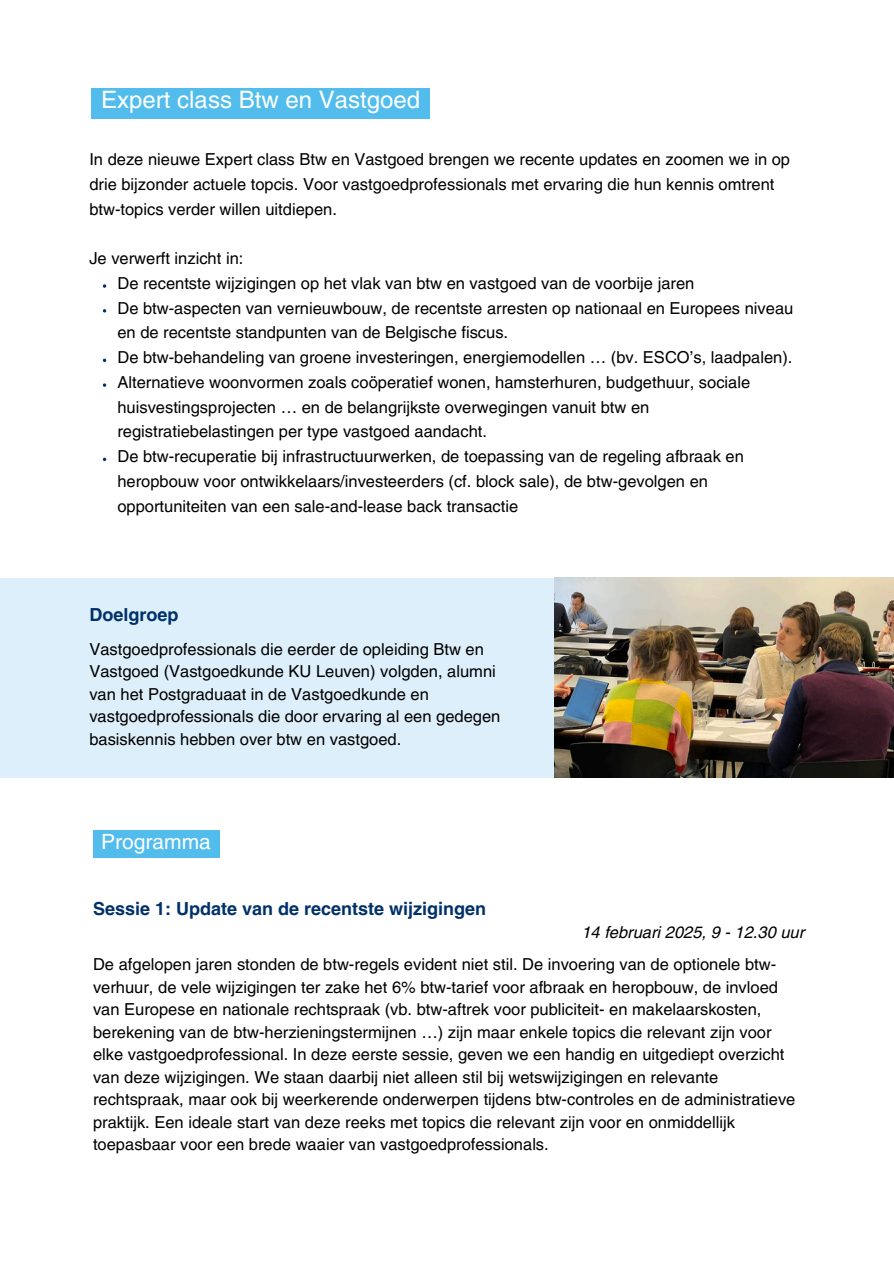
<style>
.page{position:relative;width:894px;height:1264px;background:#fff}
.page>*{position:absolute;margin:0;border:0;box-sizing:border-box;transform-origin:0 0}
.t1{font:24px "Helvetica LT Pro";color:#fff}
.t2{font:21px "Helvetica LT Pro";color:#fff}
.t3{font:700 18px "Helvetica LT Pro";color:#003169}
.t4{font:16.5px/22.5px "Helvetica LT Pro";color:#000}
.t5{font:italic 16.5px "Helvetica LT Pro";color:#000}
</style>
<div class="page">
<div style="left:0;top:577px;width:893px;height:200px;background:#ddeffa"></div>
<img style="left:554px;top:577px;width:339px;height:200px">
<svg style="left:103px;top:284px;width:3px;height:4px"></svg>
<svg style="left:103px;top:358px;width:3px;height:4px"></svg>
<svg style="left:103px;top:383px;width:3px;height:4px"></svg>
<svg style="left:103px;top:457px;width:3px;height:4px"></svg>
<div style="left:92px;top:88px;width:338px;height:31px;background:#52bdec"></div>
<div style="left:93px;top:830px;width:126px;height:27px;background:#52bdec"></div>
<h3 class="t1" style="left:101px;top:91px;width:320px">Expert class Btw en Vastgoed</h3>
<p class="t4" style="left:89px;top:148px;width:702px;line-height:24.8px">In deze nieuwe Expert class Btw en Vastgoed brengen we recente updates en zoomen we in op drie bijzonder actuele topcis. Voor vastgoedprofessionals met ervaring die hun kennis omtrent btw-topics verder willen uitdiepen.</p>
<p class="t4" style="left:89px;top:249px;width:155px">Je verwerft inzicht in:</p>
<p class="t4" style="left:117px;top:273px;width:578px">De recentste wijzigingen op het vlak van btw en vastgoed van de voorbije jaren</p>
<p class="t4" style="left:117px;top:297px;width:677px;line-height:24.8px">De btw-aspecten van vernieuwbouw, de recentste arresten op nationaal en Europees niveau en de recentste standpunten van de Belgische fiscus.</p>
<p class="t4" style="left:117px;top:348px;width:676px">De btw-behandeling van groene investeringen, energiemodellen … (bv. ESCO’s, laadpalen).</p>
<p class="t4" style="left:117px;top:371px;width:634px;line-height:24.8px">Alternatieve woonvormen zoals coöperatief wonen, hamsterhuren, budgethuur, sociale huisvestingsprojecten … en de belangrijkste overwegingen vanuit btw en registratiebelastingen per type vastgoed aandacht.</p>
<p class="t4" style="left:117px;top:445px;width:627px;line-height:24.8px">De btw-recuperatie bij infrastructuurwerken, de toepassing van de regeling afbraak en heropbouw voor ontwikkelaars/investeerders (cf. block sale), de btw-gevolgen en opportuniteiten van een sale-and-lease back transactie</p>
<p class="t3" style="left:89px;top:608px;width:91px">Doelgroep</p>
<p class="t4" style="left:89px;top:639px;width:412px">Vastgoedprofessionals die eerder de opleiding Btw en Vastgoed (Vastgoedkunde KU Leuven) volgden, alumni van het Postgraduaat in de Vastgoedkunde en vastgoedprofessionals die door ervaring al een gedegen basiskennis hebben over btw en vastgoed.</p>
<p class="t2" style="left:101px;top:834px;width:111px">Programma</p>
<h2 class="t3" style="left:93px;top:901px;width:394px">Sessie 1: Update van de recentste wijzigingen</h2>
<p class="t5" style="left:581px;top:926px;width:224px">14 februari 2025, 9 - 12.30 uur</p>
<p class="t4" style="left:93px;top:954px;width:703px">De afgelopen jaren stonden de btw-regels evident niet stil. De invoering van de optionele btw&shy;verhuur, de vele wijzigingen ter zake het 6% btw-tarief voor afbraak en heropbouw, de invloed van Europese en nationale rechtspraak (vb. btw-aftrek voor publiciteit- en makelaarskosten, berekening van de btw-herzieningstermijnen …) zijn maar enkele topics die relevant zijn voor elke vastgoedprofessional. In deze eerste sessie, geven we een handig en uitgediept overzicht van deze wijzigingen. We staan daarbij niet alleen stil bij wetswijzigingen en relevante rechtspraak, maar ook bij weerkerende onderwerpen tijdens btw-controles en de administratieve praktijk. Een ideale start van deze reeks met topics die relevant zijn voor en onmiddellijk toepasbaar voor een brede waaier van vastgoedprofessionals.</p>
</div>
